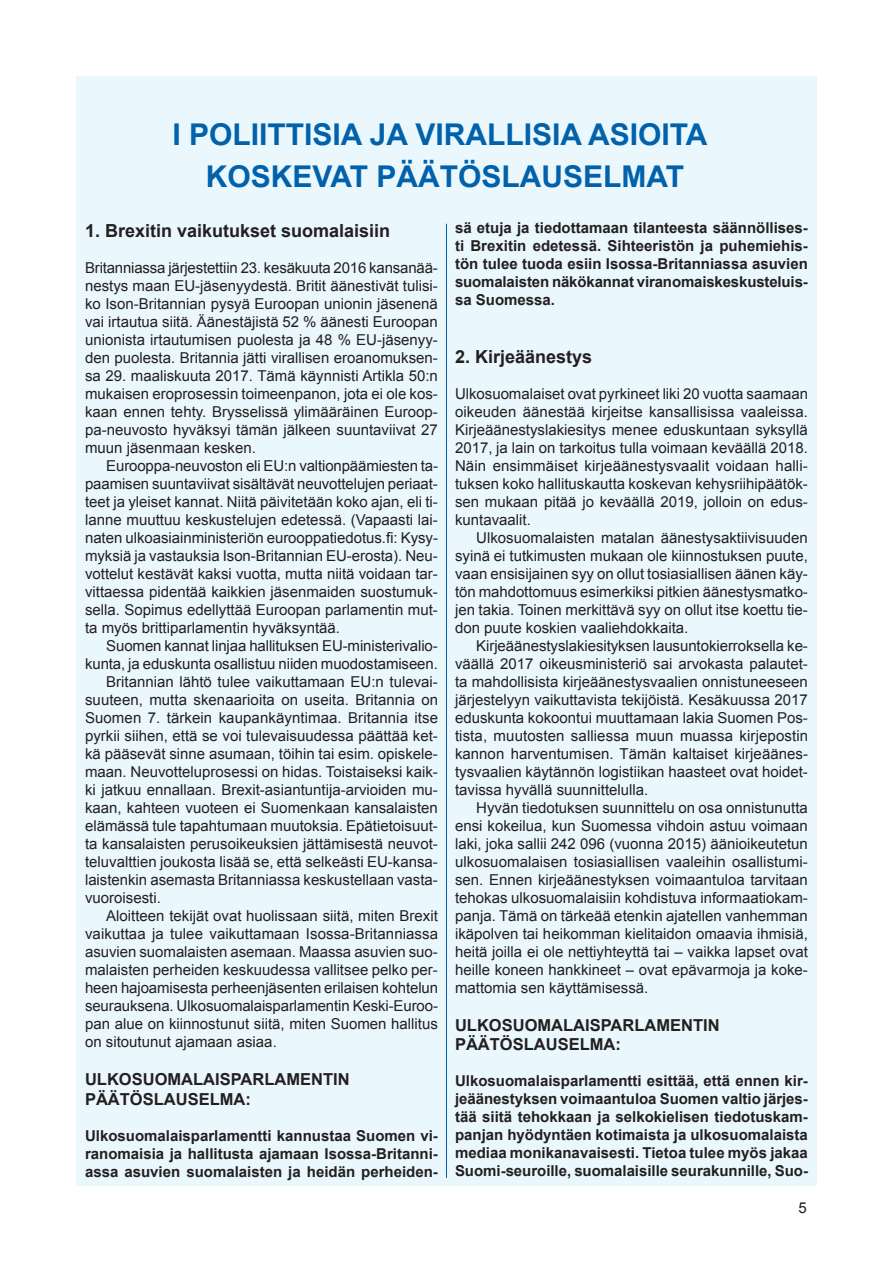
<style>
.page{position:relative;width:893px;height:1263px;background:#fff}
.page>*{position:absolute;margin:0;border:0;box-sizing:border-box;transform-origin:0 0}
.t1{font:700 30px/42px "Arial";color:#0161aa;text-align:center}
.t2{font:700 18px "Arial";color:#231f20}
.t3{font:700 16.5px/19.8px "Arial";color:#231f20}
.t4{font:15px/18px "Arial";color:#231f20;text-align:justify}
.t5{font:700 15px/18px "Arial";color:#231f20;text-align:justify}
</style>
<div class="page">
<div style="left:76px;top:77px;width:741px;height:1109px;background:#eaf7fd"></div>
<hr style="left:446px;top:224px;width:1px;height:954px;background:#0161aa">
<h1 class="t1" style="left:173px;top:114px;width:537px">I POLIITTISIA JA VIRALLISIA ASIOITA<br>KOSKEVAT PÄÄTÖSLAUSELMAT</h1>
<p class="t2" style="left:85px;top:219px;width:307px">1. Brexitin vaikutukset suomalaisiin</p>
<p class="t4" style="left:85px;top:259px;width:354px">Britanniassa järjestettiin 23. kesäkuuta 2016 kansanää&shy;nestys maan EU-jäsenyydestä. Britit äänestivät tulisi&shy;ko Ison-Britannian pysyä Euroopan unionin jäsenenä vai irtautua siitä. Äänestäjistä 52 % äänesti Euroopan unionista irtautumisen puolesta ja 48 % EU-jäsenyy&shy;den puolesta. Britannia jätti virallisen eroanomuksen&shy;sa 29. maaliskuuta 2017. Tämä käynnisti Artikla 50:n mukaisen eroprosessin toimeenpanon, jota ei ole kos&shy;kaan ennen tehty. Brysselissä ylimääräinen Euroop&shy;pa-neuvosto hyväksyi tämän jälkeen suuntaviivat 27 muun jäsenmaan kesken.</p>
<p class="t4" style="left:85px;top:457px;width:355px;text-indent:21px">Eurooppa-neuvoston eli EU:n valtionpäämiesten ta&shy;paamisen suuntaviivat sisältävät neuvottelujen periaat&shy;teet ja yleiset kannat. Niitä päivitetään koko ajan, eli ti&shy;lanne muuttuu keskustelujen edetessä. (Vapaasti lai&shy;naten ulkoasiainministeriön eurooppatiedotus.fi: Kysy&shy;myksiä ja vastauksia Ison-Britannian EU-erosta). Neu&shy;vottelut kestävät kaksi vuotta, mutta niitä voidaan tar&shy;vittaessa pidentää kaikkien jäsenmaiden suostumuk&shy;sella. Sopimus edellyttää Euroopan parlamentin mut&shy;ta myös brittiparlamentin hyväksyntää.</p>
<p class="t4" style="left:106px;top:637px;width:333px">Suomen kannat linjaa hallituksen EU-ministerivalio-</p>
<p class="t4" style="left:85px;top:655px;width:354px">kunta, ja eduskunta osallistuu niiden muodostamiseen.</p>
<p class="t4" style="left:106px;top:673px;width:333px">Britannian lähtö tulee vaikuttamaan EU:n tulevai-</p>
<p class="t4" style="left:85px;top:691px;width:355px">suuteen, mutta skenaarioita on useita. Britannia on</p>
<p class="t4" style="left:85px;top:709px;width:355px">Suomen 7. tärkein kaupankäyntimaa. Britannia itse</p>
<p class="t4" style="left:85px;top:727px;width:354px">pyrkii siihen, että se voi tulevaisuudessa päättää ket-</p>
<p class="t4" style="left:85px;top:745px;width:354px">kä pääsevät sinne asumaan, töihin tai esim. opiskele-</p>
<p class="t4" style="left:85px;top:763px;width:354px">maan. Neuvotteluprosessi on hidas. Toistaiseksi kaik-</p>
<p class="t4" style="left:85px;top:781px;width:354px">ki jatkuu ennallaan. Brexit-asiantuntija-arvioiden mu-</p>
<p class="t4" style="left:85px;top:799px;width:354px">kaan, kahteen vuoteen ei Suomenkaan kansalaisten</p>
<p class="t4" style="left:85px;top:817px;width:354px">elämässä tule tapahtumaan muutoksia. Epätietoisuut-</p>
<p class="t4" style="left:85px;top:835px;width:354px">ta kansalaisten perusoikeuksien jättämisestä neuvot-</p>
<p class="t4" style="left:85px;top:853px;width:354px">teluvalttien joukosta lisää se, että selkeästi EU-kansa-</p>
<p class="t4" style="left:85px;top:871px;width:354px">laistenkin asemasta Britanniassa keskustellaan vasta-</p>
<p class="t4" style="left:85px;top:889px;width:77px">vuoroisesti.</p>
<p class="t4" style="left:106px;top:907px;width:333px">Aloitteen tekijät ovat huolissaan siitä, miten Brexit</p>
<p class="t4" style="left:85px;top:925px;width:355px">vaikuttaa ja tulee vaikuttamaan Isossa-Britanniassa</p>
<p class="t4" style="left:85px;top:943px;width:354px">asuvien suomalaisten asemaan. Maassa asuvien suo-</p>
<p class="t4" style="left:85px;top:961px;width:354px">malaisten perheiden keskuudessa vallitsee pelko per-</p>
<p class="t4" style="left:85px;top:979px;width:355px">heen hajoamisesta perheenjäsenten erilaisen kohtelun</p>
<p class="t4" style="left:85px;top:997px;width:354px">seurauksena. Ulkosuomalaisparlamentin Keski-Euroo-</p>
<p class="t4" style="left:85px;top:1015px;width:354px">pan alue on kiinnostunut siitä, miten Suomen hallitus</p>
<p class="t4" style="left:85px;top:1033px;width:193px">on sitoutunut ajamaan asiaa.</p>
<p class="t3" style="left:85px;top:1069px;width:266px">ULKOSUOMALAISPARLAMENTIN<br>PÄÄTÖSLAUSELMA:</p>
<p class="t5" style="left:85px;top:1127px;width:354px">Ulkosuomalaisparlamentti kannustaa Suomen vi&shy;ranomaisia ja hallitusta ajamaan Isossa-Britanni&shy;assa asuvien suomalaisten ja heidän perheiden-</p>
<p class="t5" style="left:455px;top:219px;width:354px">sä etuja ja tiedottamaan tilanteesta säännöllises&shy;ti Brexitin edetessä. Sihteeristön ja puhemiehis&shy;tön tulee tuoda esiin Isossa-Britanniassa asuvien suomalaisten näkökannat viranomaiskeskusteluis&shy;sa Suomessa.</p>
<p class="t2" style="left:455px;top:344px;width:139px">2. Kirjeäänestys</p>
<p class="t4" style="left:455px;top:385px;width:355px">Ulkosuomalaiset ovat pyrkineet liki 20 vuotta saamaan oikeuden äänestää kirjeitse kansallisissa vaaleissa.<br>Kirjeäänestyslakiesitys menee eduskuntaan syksyllä 2017, ja lain on tarkoitus tulla voimaan keväällä 2018.<br>Näin ensimmäiset kirjeäänestysvaalit voidaan halli&shy;tuksen koko hallituskautta koskevan kehysriihipäätök&shy;sen mukaan pitää jo keväällä 2019, jolloin on edus&shy;kuntavaalit.</p>
<p class="t4" style="left:455px;top:529px;width:354px;text-indent:21px">Ulkosuomalaisten matalan äänestysaktiivisuuden syinä ei tutkimusten mukaan ole kiinnostuksen puute, vaan ensisijainen syy on ollut tosiasiallisen äänen käy&shy;tön mahdottomuus esimerkiksi pitkien äänestysmatko&shy;jen takia. Toinen merkittävä syy on ollut itse koettu tie&shy;don puute koskien vaaliehdokkaita.</p>
<p class="t4" style="left:455px;top:637px;width:355px;text-indent:21px">Kirjeäänestyslakiesityksen lausuntokierroksella ke&shy;väällä 2017 oikeusministeriö sai arvokasta palautet&shy;ta mahdollisista kirjeäänestysvaalien onnistuneeseen järjestelyyn vaikuttavista tekijöistä. Kesäkuussa 2017 eduskunta kokoontui muuttamaan lakia Suomen Pos&shy;tista, muutosten salliessa muun muassa kirjepostin kannon harventumisen. Tämän kaltaiset kirjeäänes&shy;tysvaalien käytännön logistiikan haasteet ovat hoidet&shy;tavissa hyvällä suunnittelulla.</p>
<p class="t4" style="left:455px;top:799px;width:354px;text-indent:21px">Hyvän tiedotuksen suunnittelu on osa onnistunutta ensi kokeilua, kun Suomessa vihdoin astuu voimaan laki, joka sallii 242 096 (vuonna 2015) äänioikeutetun ulkosuomalaisen tosiasiallisen vaaleihin osallistumi&shy;sen. Ennen kirjeäänestyksen voimaantuloa tarvitaan tehokas ulkosuomalaisiin kohdistuva informaatiokam&shy;panja. Tämä on tärkeää etenkin ajatellen vanhemman ikäpolven tai heikomman kielitaidon omaavia ihmisiä, heitä joilla ei ole nettiyhteyttä tai – vaikka lapset ovat heille koneen hankkineet – ovat epävarmoja ja koke&shy;mattomia sen käyttämisessä.</p>
<p class="t3" style="left:455px;top:1015px;width:266px">ULKOSUOMALAISPARLAMENTIN<br>PÄÄTÖSLAUSELMA:</p>
<p class="t5" style="left:455px;top:1072px;width:355px">Ulkosuomalaisparlamentti esittää, että ennen kir&shy;jeäänestyksen voimaantuloa Suomen valtio järjes&shy;tää siitä tehokkaan ja selkokielisen tiedotuskam&shy;panjan hyödyntäen kotimaista ja ulkosuomalaista mediaa monikanavaisesti. Tietoa tulee myös jakaa Suomi-seuroille, suomalaisille seurakunnille, Suo-</p>
<p class="t4" style="left:799px;top:1198px;width:10px">5</p>
</div>
